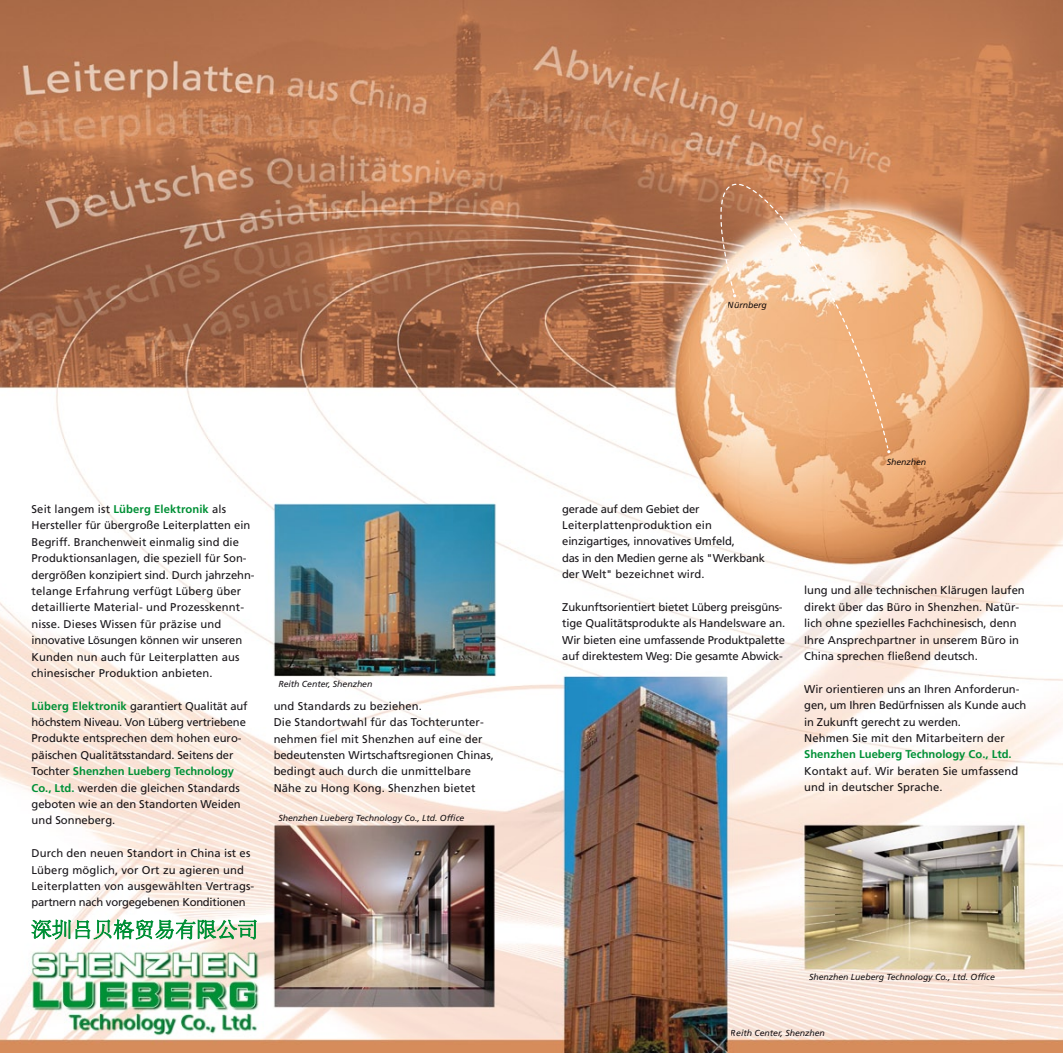
<style>
.page{position:relative;width:1063px;height:1053px;background:#fff}
.page>*{position:absolute;margin:0;border:0;box-sizing:border-box;transform-origin:0 0}
.t1{font:11.25px/16.4px "Frutiger";color:#1a171b}
.t2{font:700 11.25px "Frutiger";color:#009036}
.t3{font:italic 8.75px "Frutiger";letter-spacing:-.005em;color:#1a171b}
.s1{font-weight:700;color:#009036}
</style>
<div class="page">
<img style="left:0;top:0;width:1063px;height:1052px">
<svg style="left:31px;top:909px;width:226px;height:34px"></svg>
<svg style="left:674px;top:65px;width:215px;height:384px;background:#dca57c"></svg>
<p class="t1" style="left:32px;top:500px;width:224px">Seit langem ist <span class="s1">Lüberg Elektronik</span> als Hersteller für übergroße Leiterplatten ein Begriff. Branchenweit einmalig sind die Produktionsanlagen, die speziell für Son&shy;dergrößen konzipiert sind. Durch jahrzehn&shy;telange Erfahrung verfügt Lüberg über detaillierte Material- und Prozesskennt&shy;nisse. Dieses Wissen für präzise und innovative Lösungen können wir unseren Kunden nun auch für Leiterplatten aus chinesischer Produktion anbieten.</p>
<p class="t1" style="left:32px;top:697px;width:218px"><span class="s1">Lüberg Elektronik</span> garantiert Qualität auf höchstem Niveau. Von Lüberg vertriebene Produkte entsprechen dem hohen euro&shy;päischen Qualitätsstandard. Seitens der Tochter <span class="s1">Shenzhen Lueberg Technology Co., Ltd.</span> werden die gleichen Standards geboten wie an den Standorten Weiden und Sonneberg.</p>
<p class="t1" style="left:32px;top:844px;width:224px">Durch den neuen Standort in China ist es Lüberg möglich, vor Ort zu agieren und Leiterplatten von ausgewählten Vertrags&shy;partnern nach vorgegebenen Konditionen</p>
<p class="t3" style="left:278px;top:678px;width:96px">Reith Center, Shenzhen</p>
<p class="t1" style="left:274px;top:697px;width:222px">und Standards zu beziehen.<br>Die Standortwahl für das Tochterunter&shy;nehmen fiel mit Shenzhen auf eine der bedeutensten Wirtschaftsregionen Chinas, bedingt auch durch die unmittelbare Nähe zu Hong Kong. Shenzhen bietet</p>
<p class="t3" style="left:278px;top:813px;width:187px">Shenzhen Lueberg Technology Co., Ltd. Office</p>
<p class="t3" style="left:728px;top:300px;width:41px">Nürnberg</p>
<p class="t1" style="left:562px;top:500px;width:204px">gerade auf dem Gebiet der<br>Leiterplattenproduktion ein einzigartiges, innovatives Umfeld,<br>das in den Medien gerne als "Werkbank der Welt" bezeichnet wird.</p>
<p class="t1" style="left:562px;top:598px;width:224px">Zukunftsorientiert bietet Lüberg preisgüns&shy;tige Qualitätsprodukte als Handelsware an.<br>Wir bieten eine umfassende Produktpalette auf direktestem Weg: Die gesamte Abwick-</p>
<p class="t3" style="left:887px;top:456px;width:41px">Shenzhen</p>
<p class="t1" style="left:804px;top:582px;width:222px">lung und alle technischen Klärugen laufen direkt über das Büro in Shenzhen. Natür&shy;lich ohne spezielles Fachchinesisch, denn Ihre Ansprechpartner in unserem Büro in China sprechen fließend deutsch.</p>
<p class="t1" style="left:804px;top:680px;width:224px">Wir orientieren uns an Ihren Anforderun&shy;gen, um Ihren Bedürfnissen als Kunde auch in Zukunft gerecht zu werden.<br>Nehmen Sie mit den Mitarbeitern der</p>
<p class="t1" style="left:804px;top:762px;width:216px">Kontakt auf. Wir beraten Sie umfassend und in deutscher Sprache.</p>
<p class="t2" style="left:804px;top:747px;width:209px">Shenzhen Lueberg Technology Co., Ltd.</p>
<p class="t3" style="left:809px;top:971px;width:187px">Shenzhen Lueberg Technology Co., Ltd. Office</p>
<p class="t3" style="left:731px;top:1027px;width:96px">Reith Center, Shenzhen</p>
</div>
